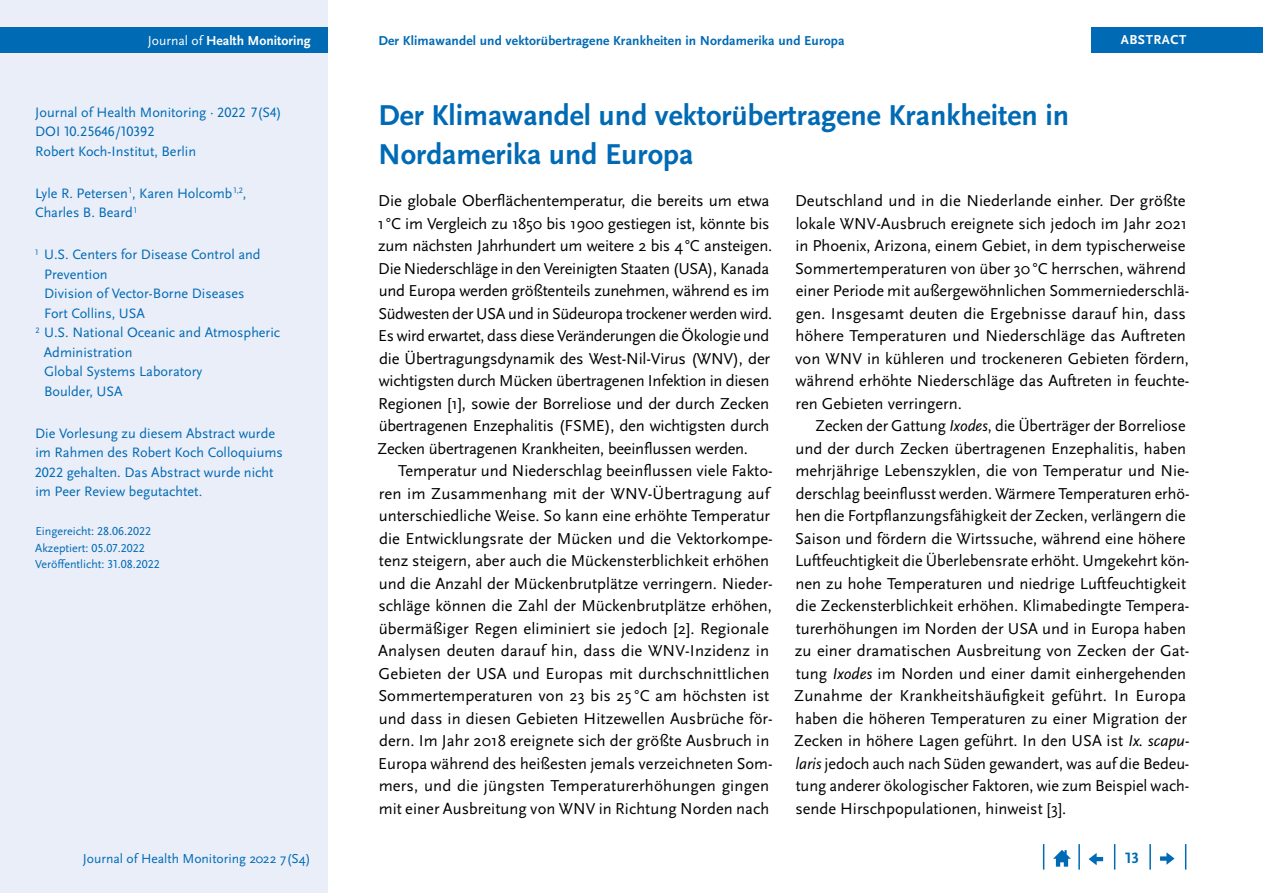
<style>
.page{position:relative;width:1263px;height:893px;background:#fff}
.page>*{position:absolute;margin:0;border:0;box-sizing:border-box;transform-origin:0 0}
.t1{font:700 30px/39px "Scala Sans Pro";color:#006ab4}
.t2{font:16.5px/22.5px "Scala Sans Pro";color:#000}
.t3{font:700 15.75px "Scala Sans Pro";color:#006ab4}
.t4{font:14.25px/19.5px "Scala Sans Pro";color:#006ab4}
.t5{font:13.65px "Scala Sans Pro";color:#006ab4}
.t6{font:700 13.65px "Scala Sans Pro";color:#fff}
.t7{font:700 13.5px "Scala Sans Pro";letter-spacing:.01em;color:#006ab4}
.t8{font:700 13.5px "Scala Sans Pro";letter-spacing:.04em;color:#fff}
.t9{font:12px/16.5px "Scala Sans Pro";color:#006ab4}
.s1{font-weight:400}
.s2{font-style:italic}
</style>
<div class="page">
<div style="left:0;top:0;width:327px;height:893px;background:#eaeef9"></div>
<div style="left:0;top:28px;width:327px;height:25px;background:#006ab4"></div>
<svg style="left:1185px;top:844px;width:1px;height:26px"></svg>
<hr style="left:1149px;top:844px;width:2px;height:26px;background:#006ab4">
<svg style="left:1114px;top:844px;width:1px;height:26px"></svg>
<hr style="left:1078px;top:844px;width:2px;height:26px;background:#006ab4">
<svg style="left:1043px;top:844px;width:1px;height:26px"></svg>
<svg style="left:1053px;top:850px;width:18px;height:17px"></svg>
<svg style="left:1089px;top:853px;width:14px;height:12px"></svg>
<svg style="left:1160px;top:852px;width:14px;height:13px"></svg>
<div style="left:1091px;top:28px;width:172px;height:25px;background:#006ab4"></div>
<p class="t6" style="left:148px;top:33px;width:164px"><span class="s1">Journal of</span> Health Monitoring</p>
<p class="t4" style="left:35px;top:102px;width:248px">Journal of Health Monitoring · 2022 7(S4)<br>DOI 10.25646/10392<br>Robert Koch-Institut, Berlin</p>
<p class="t4" style="left:35px;top:183px;width:213px">Lyle R. Petersen<sup>1</sup>, Karen Holcomb<sup>1,2</sup>,<br>Charles B. Beard<sup>1</sup></p>
<p class="t4" style="left:35px;top:245px;width:227px"><sup>1</sup> U.S. Centers for Disease Control and</p>
<p class="t4" style="left:44px;top:264px;width:65px">Prevention</p>
<p class="t4" style="left:44px;top:284px;width:202px">Division of Vector-Borne Diseases</p>
<p class="t4" style="left:44px;top:303px;width:102px">Fort Collins, USA</p>
<p class="t4" style="left:36px;top:323px;width:246px"><sup>2</sup> U.S. National Oceanic and Atmospheric</p>
<p class="t4" style="left:44px;top:342px;width:90px">Administration</p>
<p class="t4" style="left:44px;top:362px;width:160px">Global Systems Laboratory</p>
<p class="t4" style="left:44px;top:381px;width:80px">Boulder, USA</p>
<p class="t4" style="left:35px;top:423px;width:250px">Die Vorlesung zu diesem Abstract wurde im Rahmen des Robert Koch Colloquiums 2022 gehalten. Das Abstract wurde nicht im Peer Review begutachtet.</p>
<p class="t9" style="left:35px;top:523px;width:126px">Eingereicht: 28.06.2022<br>Akzeptiert: 05.07.2022<br>Veröffentlicht: 31.08.2022</p>
<p class="t7" style="left:378px;top:33px;width:468px">Der Klimawandel und vektorübertragene Krankheiten in Nordamerika und Europa</p>
<p class="t8" style="left:1121px;top:32px;width:67px">ABSTRACT</p>
<h1 class="t1" style="left:378px;top:95px;width:692px">Der Klimawandel und vektorübertragene Krankheiten in<br>Nordamerika und Europa</h1>
<p class="t2" style="left:377px;top:189px;width:396px">Die globale Oberflächentemperatur, die bereits um etwa 1°C im Vergleich zu 1850 bis 1900 gestiegen ist, könnte bis zum nächsten Jahrhundert um weitere 2 bis 4 °C ansteigen.<br>Die Niederschläge in den Vereinigten Staaten (USA), Kanada und Europa werden größtenteils zunehmen, während es im Südwesten der USA und in Südeuropa trockener werden wird.<br>Es wird erwartet, dass diese Veränderungen die Ökologie und die Übertragungsdynamik des West-Nil-Virus (WNV), der wichtigsten durch Mücken übertragenen Infektion in diesen Regionen [1], sowie der Borreliose und der durch Zecken übertragenen Enzephalitis (FSME), den wichtigsten durch Zecken übertragenen Krankheiten, beeinflussen werden.</p>
<p class="t2" style="left:378px;top:459px;width:396px;text-indent:20px">Temperatur und Niederschlag beeinflussen viele Fakto&shy;ren im Zusammenhang mit der WNV-Übertragung auf unterschiedliche Weise. So kann eine erhöhte Temperatur die Entwicklungsrate der Mücken und die Vektorkompe&shy;tenz steigern, aber auch die Mückensterblichkeit erhöhen und die Anzahl der Mückenbrutplätze verringern. Nieder&shy;schläge können die Zahl der Mückenbrutplätze erhöhen, übermäßiger Regen eliminiert sie jedoch [2]. Regionale Analysen deuten darauf hin, dass die WNV-Inzidenz in Gebieten der USA und Europas mit durchschnittlichen Sommertemperaturen von 23 bis 25 °C am höchsten ist und dass in diesen Gebieten Hitzewellen Ausbrüche för&shy;dern. Im Jahr 2018 ereignete sich der größte Ausbruch in Europa während des heißesten jemals verzeichneten Som&shy;mers, und die jüngsten Temperaturerhöhungen gingen mit einer Ausbreitung von WNV in Richtung Norden nach</p>
<p class="t2" style="left:795px;top:189px;width:396px">Deutschland und in die Niederlande einher. Der größte lokale WNV-Ausbruch ereignete sich jedoch im Jahr 2021 in Phoenix, Arizona, einem Gebiet, in dem typischerweise Sommertemperaturen von über 30°C herrschen, während einer Periode mit außergewöhnlichen Sommerniederschlä&shy;gen. Insgesamt deuten die Ergebnisse darauf hin, dass höhere Temperaturen und Niederschläge das Auftreten von WNV in kühleren und trockeneren Gebieten fördern, während erhöhte Niederschläge das Auftreten in feuchte&shy;ren Gebieten verringern.</p>
<p class="t2" style="left:794px;top:414px;width:397px;text-indent:21px">Zecken der Gattung <span class="s2">Ixodes</span>, die Überträger der Borreliose und der durch Zecken übertragenen Enzephalitis, haben mehrjährige Lebenszyklen, die von Temperatur und Nie&shy;derschlag beeinflusst werden. Wärmere Temperaturen erhö&shy;hen die Fortpflanzungsfähigkeit der Zecken, verlängern die Saison und fördern die Wirtssuche, während eine höhere Luftfeuchtigkeit die Überlebensrate erhöht. Umgekehrt kön&shy;nen zu hohe Temperaturen und niedrige Luftfeuchtigkeit die Zeckensterblichkeit erhöhen. Klimabedingte Tempera&shy;turerhöhungen im Norden der USA und in Europa haben zu einer dramatischen Ausbreitung von Zecken der Gat&shy;tung <span class="s2">Ixodes</span> im Norden und einer damit einhergehenden Zunahme der Krankheitshäufigkeit geführt. In Europa haben die höheren Temperaturen zu einer Migration der Zecken in höhere Lagen geführt. In den USA ist <span class="s2">Ix. scapu&shy;laris</span> jedoch auch nach Süden gewandert, was auf die Bedeu&shy;tung anderer ökologischer Faktoren, wie zum Beispiel wach&shy;sende Hirschpopulationen, hinweist [3].</p>
<p class="t5" style="left:83px;top:850px;width:229px">Journal of Health Monitoring 2022 7(S4)</p>
<p class="t3" style="left:1125px;top:849px;width:16px">13</p>
</div>
